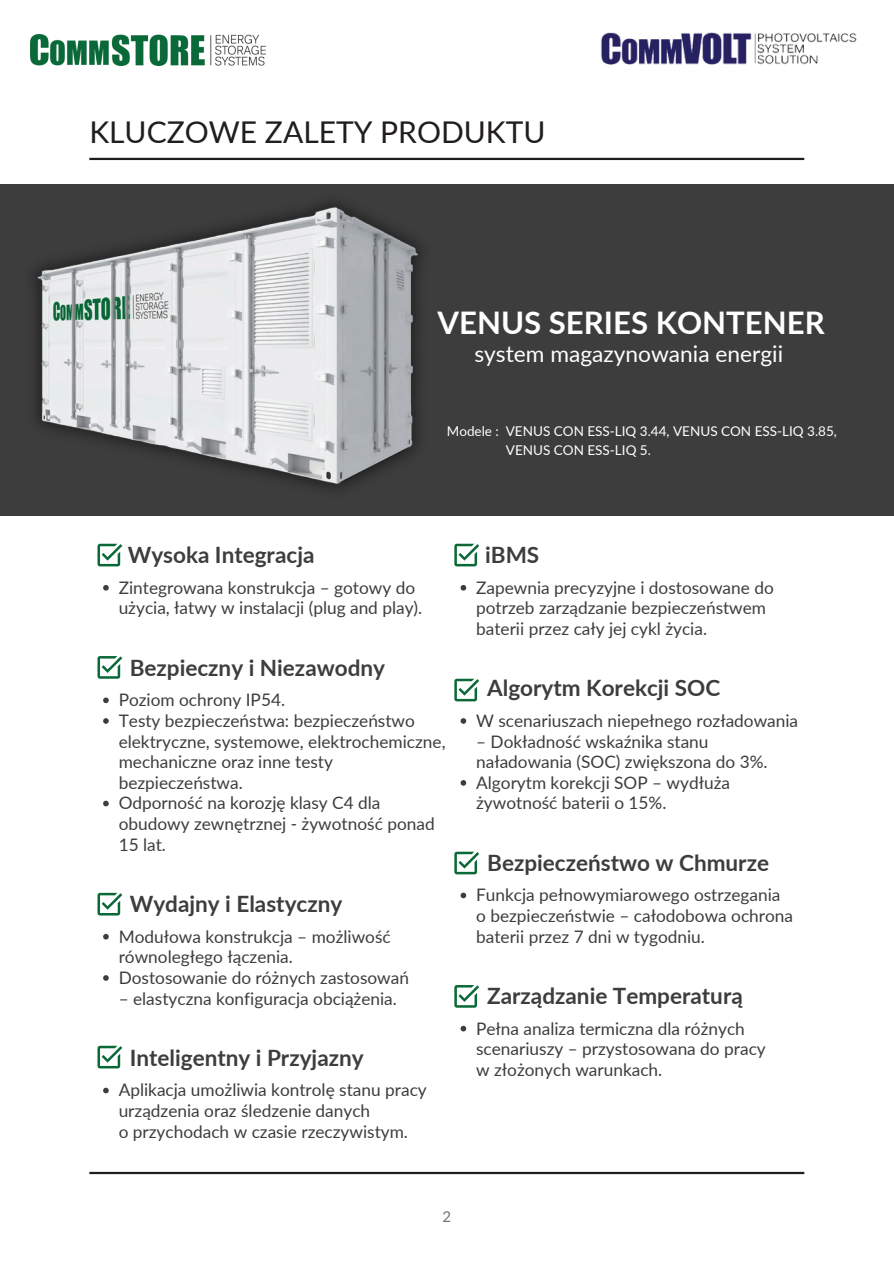
<style>
.page{position:relative;width:894px;height:1264px;background:#fff}
.page>*{position:absolute;margin:0;border:0;box-sizing:border-box;transform-origin:0 0}
.t1{font:700 31.2px "Lato";color:#fff}
.t2{font:30px "Lato";color:#211d1d}
.t3{font:22.65px "Lato";color:#fff}
.t4{font:700 22.5px "Lato";color:#3d3d3d}
.t5{font:17.25px/20.7px "Lato";color:#3d3d3d}
.t6{font:15px "Lato";color:#737373}
.t7{font:13.5px "Lato";color:#fff}
</style>
<div class="page">
<img style="left:31px;top:34px;width:234px;height:32px">
<hr style="left:89px;top:158px;width:715px;height:2px;background:#211d1d">
<hr style="left:89px;top:1171px;width:715px;height:3px;background:#211d1d">
<div style="left:0;top:184px;width:893px;height:331px;background:#3d3d3d"></div>
<svg style="left:103px;top:585px;width:6px;height:5px"></svg>
<svg style="left:103px;top:697px;width:6px;height:6px"></svg>
<svg style="left:103px;top:718px;width:6px;height:5px"></svg>
<svg style="left:103px;top:800px;width:6px;height:6px"></svg>
<svg style="left:103px;top:933px;width:6px;height:6px"></svg>
<svg style="left:103px;top:975px;width:6px;height:5px"></svg>
<svg style="left:103px;top:1087px;width:6px;height:6px"></svg>
<svg style="left:460px;top:585px;width:6px;height:5px"></svg>
<svg style="left:460px;top:718px;width:6px;height:5px"></svg>
<svg style="left:460px;top:780px;width:6px;height:5px"></svg>
<svg style="left:460px;top:892px;width:6px;height:6px"></svg>
<svg style="left:460px;top:1025px;width:6px;height:6px"></svg>
<svg style="left:97px;top:543px;width:25px;height:23px"></svg>
<svg style="left:97px;top:656px;width:25px;height:22px"></svg>
<svg style="left:97px;top:892px;width:25px;height:23px"></svg>
<svg style="left:97px;top:1045px;width:25px;height:23px"></svg>
<svg style="left:454px;top:543px;width:25px;height:23px"></svg>
<svg style="left:454px;top:678px;width:25px;height:23px"></svg>
<svg style="left:454px;top:851px;width:25px;height:23px"></svg>
<svg style="left:454px;top:985px;width:25px;height:22px"></svg>
<img style="left:601px;top:32px;width:256px;height:33px">
<img style="left:0;top:203px;width:466px;height:313px">
<h3 class="t2" style="left:89px;top:114px;width:457px">KLUCZOWE ZALETY PRODUKTU</h3>
<h3 class="t1" style="left:437px;top:303px;width:389px">VENUS SERIES KONTENER</h3>
<p class="t3" style="left:474px;top:340px;width:310px">system magazynowania energii</p>
<p class="t7" style="left:446px;top:423px;width:391px">Modele : VENUS CON ESS-LIQ 3.44, VENUS CON ESS-LIQ 3.85,</p>
<p class="t7" style="left:505px;top:441px;width:146px">VENUS CON ESS-LIQ 5.</p>
<p class="t4" style="left:128px;top:541px;width:188px">Wysoka Integracja</p>
<h2 class="t5" style="left:119px;top:576px;width:305px">Zintegrowana konstrukcja – gotowy do użycia, łatwy w instalacji (plug and play).</h2>
<p class="t4" style="left:485px;top:541px;width:56px">iBMS</p>
<p class="t5" style="left:476px;top:576px;width:299px">Zapewnia precyzyjne i dostosowane do potrzeb zarządzanie bezpieczeństwem baterii przez cały jej cykl życia.</p>
<p class="t4" style="left:130px;top:653px;width:257px">Bezpieczny i Niezawodny</p>
<h1 class="t5" style="left:119px;top:689px;width:168px">Poziom ochrony IP54.</h1>
<h4 class="t5" style="left:119px;top:710px;width:328px">Testy bezpieczeństwa: bezpieczeństwo elektryczne, systemowe, elektrochemiczne, mechaniczne oraz inne testy bezpieczeństwa.</h4>
<p class="t5" style="left:119px;top:792px;width:317px">Odporność na korozję klasy C4 dla obudowy zewnętrznej - żywotność ponad<br>15 lat.</p>
<p class="t4" style="left:130px;top:889px;width:214px">Wydajny i Elastyczny</p>
<h6 class="t5" style="left:119px;top:925px;width:273px">Modułowa konstrukcja – możliwość równoległego łączenia.</h6>
<h3 class="t5" style="left:119px;top:966px;width:292px">Dostosowanie do różnych zastosowań</h3>
<h3 class="t5" style="left:119px;top:987px;width:280px">– elastyczna konfiguracja obciążenia.</h3>
<p class="t4" style="left:130px;top:1043px;width:235px">Inteligentny i Przyjazny</p>
<h3 class="t5" style="left:119px;top:1079px;width:309px">Aplikacja umożliwia kontrolę stanu pracy urządzenia oraz śledzenie danych<br>o przychodach w czasie rzeczywistym.</h3>
<p class="t4" style="left:487px;top:674px;width:234px">Algorytm Korekcji SOC</p>
<h3 class="t5" style="left:476px;top:710px;width:323px">W scenariuszach niepełnego rozładowania</h3>
<h3 class="t5" style="left:476px;top:730px;width:293px">– Dokładność wskaźnika stanu naładowania (SOC) zwiększona do 3%.</h3>
<p class="t5" style="left:476px;top:771px;width:255px">Algorytm korekcji SOP – wydłuża żywotność baterii o 15%.</p>
<p class="t4" style="left:487px;top:848px;width:283px">Bezpieczeństwo w Chmurze</p>
<h3 class="t5" style="left:476px;top:884px;width:318px">Funkcja pełnowymiarowego ostrzegania o bezpieczeństwie – całodobowa ochrona baterii przez 7 dni w tygodniu.</h3>
<p class="t4" style="left:487px;top:981px;width:257px">Zarządzanie Temperaturą</p>
<p class="t5" style="left:476px;top:1017px;width:291px">Pełna analiza termiczna dla różnych scenariuszy – przystosowana do pracy w złożonych warunkach.</p>
<p class="t6" style="left:442px;top:1206px;width:10px">2</p>
</div>
